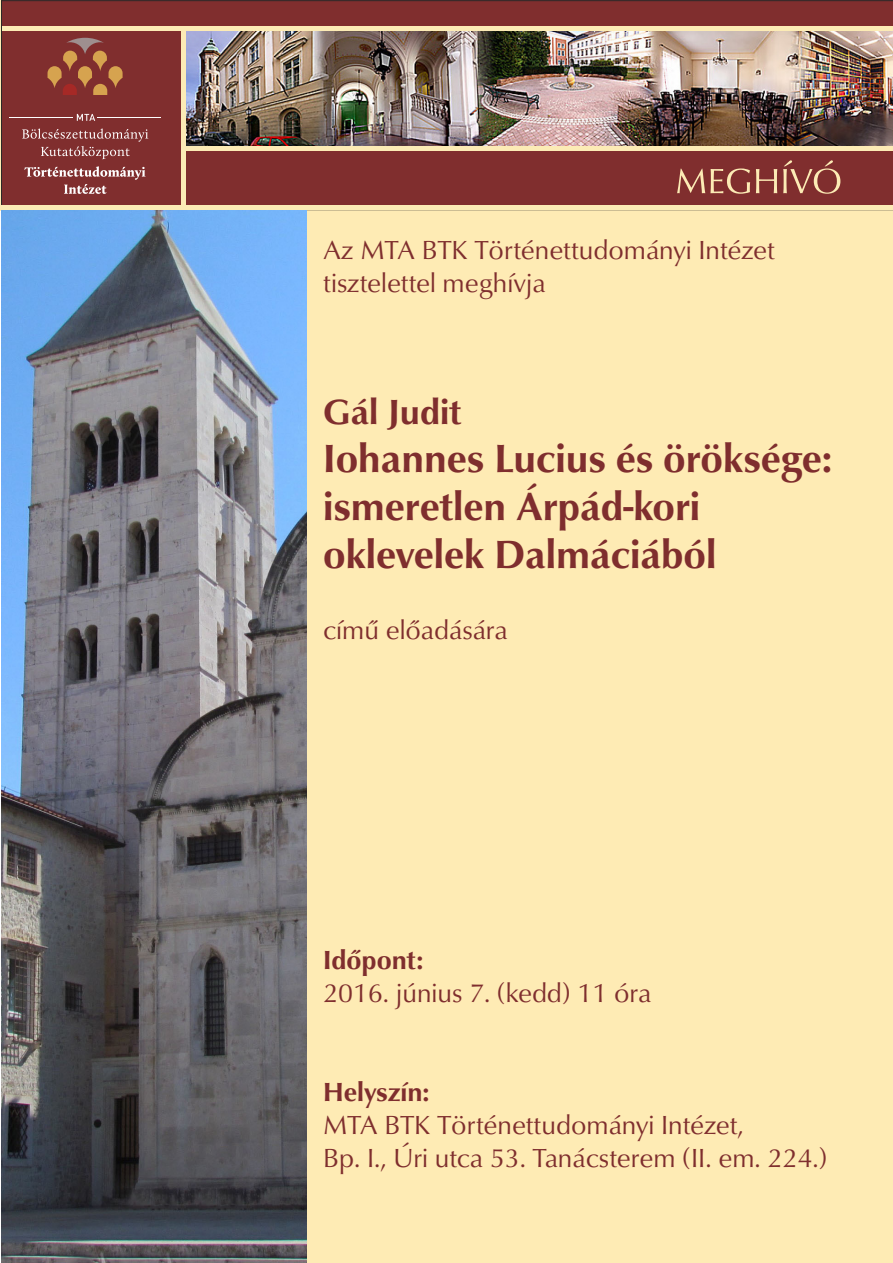
<style>
.page{position:relative;width:893px;height:1263px;background:#fff}
.page>*{position:absolute;margin:0;border:0;box-sizing:border-box;transform-origin:0 0}
.body{font:700 40.5px/48px "Classico URW";color:#7f2e2e}
.body-2{font:700 36px "Classico URW";color:#7f2e2e}
.body-3{font:27px/33px "Classico URW";color:#7f2e2e}
.s1{font-weight:700}
</style>
<div class="page">
<div style="left:1px;top:210px;width:892px;height:1053px;background:#feebb4"></div>
<div style="left:1px;top:1px;width:892px;height:209px;background:#802e2e"></div>
<img style="left:186px;top:30px;width:707px;height:116px">
<svg style="left:677px;top:168px;width:73px;height:26px;background:#9e5d4f"></svg>
<svg style="left:756px;top:169px;width:21px;height:24px"></svg>
<svg style="left:783px;top:160px;width:57px;height:34px;background:#99554a"></svg>
<hr style="left:2px;top:26px;width:891px;height:4px;background:#fcebb5">
<hr style="left:183px;top:146px;width:710px;height:4px;background:#fcebb5">
<div style="left:2px;top:205px;width:891px;height:5px;background:#fcebb5"></div>
<div style="left:181px;top:26px;width:5px;height:183px;background:#fcebb5"></div>
<svg style="left:48px;top:38px;width:75px;height:57px;background:#974e3a"></svg>
<svg style="left:77px;top:114px;width:18px;height:7px"></svg>
<svg style="left:22px;top:128px;width:126px;height:31px;background:#904949"></svg>
<hr style="left:9px;top:117px;width:64px;height:1px;background:#fff">
<hr style="left:98px;top:117px;width:63px;height:1px;background:#fff">
<svg style="left:24px;top:166px;width:122px;height:28px;background:#965353"></svg>
<img style="left:1px;top:210px;width:305px;height:1053px">
<p class="body-3" style="left:323px;top:234px;width:453px">Az MTA BTK Történettudományi Intézet tisztelettel meghívja</p>
<p class="body-2" style="left:323px;top:390px;width:140px">Gál Judit</p>
<p class="body" style="left:323px;top:435px;width:511px">Iohannes Lucius és öröksége: ismeretlen Árpád-kori oklevelek Dalmáciából</p>
<p class="body-3" style="left:323px;top:613px;width:186px">című előadására</p>
<p class="body-3" style="left:323px;top:943px;width:330px"><span class="s1">Időpont:<br></span>2016. június 7. (kedd) 11 óra</p>
<p class="body-3" style="left:323px;top:1075px;width:506px"><span class="s1">Helyszín:<br></span>MTA BTK Történettudományi Intézet,<br>Bp. I., Úri utca 53. Tanácsterem (II. em. 224.)</p>
</div>
